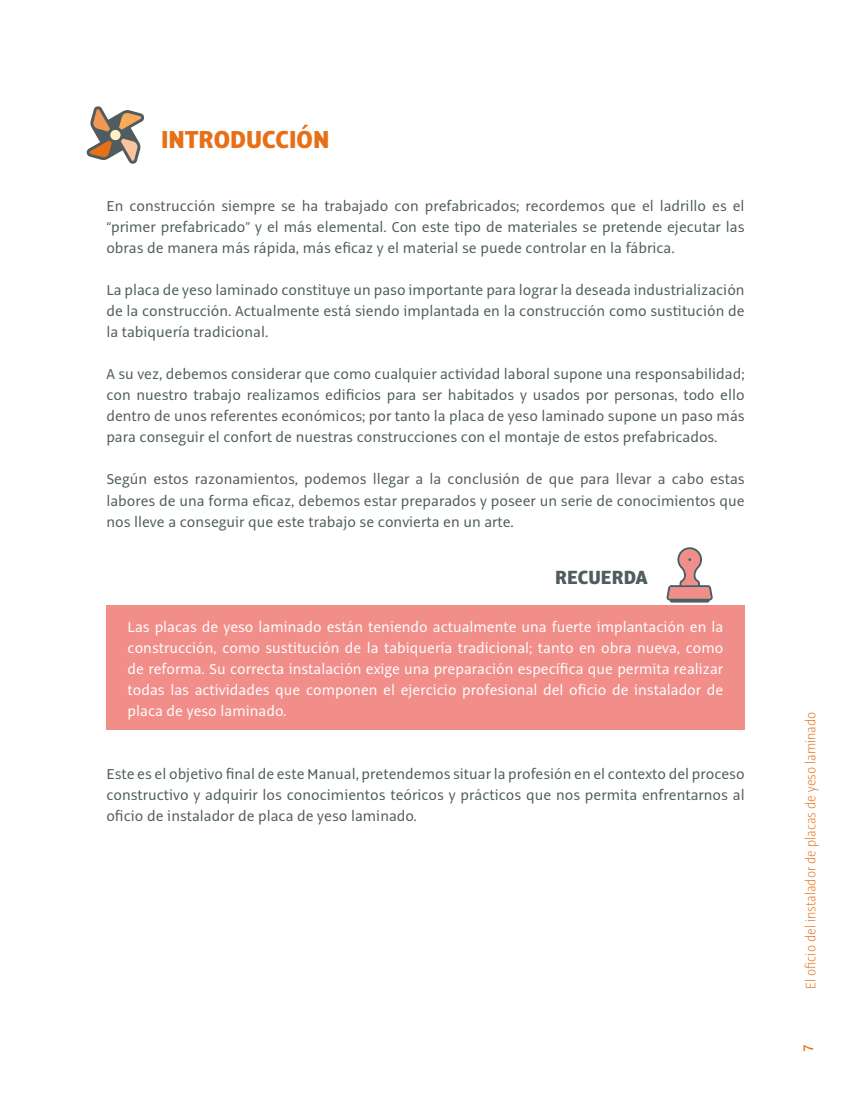
<style>
.page{position:relative;width:851px;height:1106px;background:#fff}
.page>*{position:absolute;margin:0;border:0;box-sizing:border-box;transform-origin:0 0}
.t1{font:800 27px "Alto Pro Con";color:#e67017}
.t2{font:800 21px "Alto Pro Con";color:#505c5f}
.texto{font:15.75px/21px "Alto Pro";color:#505c5f;text-align:justify}
.recuerda_impar{font:15.75px/21px "Alto Pro";color:#fff;text-align:justify}
.t3{font:200 15px "Alto Pro Con";color:#e67017}
.t4{font:600 15px "Alto Pro Con";color:#e67017}
</style>
<div class="page">
<div style="left:106px;top:605px;width:638px;height:125px;background:#f18e8a"></div>
<svg style="left:666px;top:547px;width:46px;height:55px"></svg>
<svg style="left:87px;top:106px;width:57px;height:58px"></svg>
<p class="t1" style="left:161px;top:123px;width:170px">INTRODUCCIÓN</p>
<p class="texto" style="left:106px;top:196px;width:639px">En construcción siempre se ha trabajado con prefabricados; recordemos que el ladrillo es el “primer prefabricado” y el más elemental. Con este tipo de materiales se pretende ejecutar las obras de manera más rápida, más eficaz y el material se puede controlar en la fábrica.</p>
<p class="texto" style="left:106px;top:280px;width:639px">La placa de yeso laminado constituye un paso importante para lograr la deseada industrialización de la construcción. Actualmente está siendo implantada en la construcción como sustitución de la tabiquería tradicional.</p>
<p class="texto" style="left:106px;top:364px;width:639px">A su vez, debemos considerar que como cualquier actividad laboral supone una responsabilidad; con nuestro trabajo realizamos edificios para ser habitados y usados por personas, todo ello dentro de unos referentes económicos; por tanto la placa de yeso laminado supone un paso más para conseguir el confort de nuestras construcciones con el montaje de estos prefabricados.</p>
<p class="texto" style="left:106px;top:469px;width:639px">Según estos razonamientos, podemos llegar a la conclusión de que para llevar a cabo estas labores de una forma eficaz, debemos estar preparados y poseer un serie de conocimientos que nos lleve a conseguir que este trabajo se convierta en un arte.</p>
<p class="t2" style="left:555px;top:564px;width:94px">RECUERDA</p>
<p class="recuerda_impar" style="left:128px;top:616px;width:597px">Las placas de yeso laminado están teniendo actualmente una fuerte implantación en la construcción, como sustitución de la tabiquería tradicional; tanto en obra nueva, como de reforma. Su correcta instalación exige una preparación específica que permita realizar todas las actividades que componen el ejercicio profesional del oficio de instalador de placa de yeso laminado.</p>
<p class="texto" style="left:106px;top:763px;width:639px">Este es el objetivo final de este Manual, pretendemos situar la profesión en el contexto del proceso constructivo y adquirir los conocimientos teóricos y prácticos que nos permita enfrentarnos al oficio de instalador de placa de yeso laminado.</p>
<p class="t3" style="left:801px;top:989px;width:279px;rotate:-90deg">El oficio del instalador de placas de yeso laminado</p>
<p class="t4" style="left:798px;top:1052px;width:9px;rotate:-90deg">7</p>
</div>
